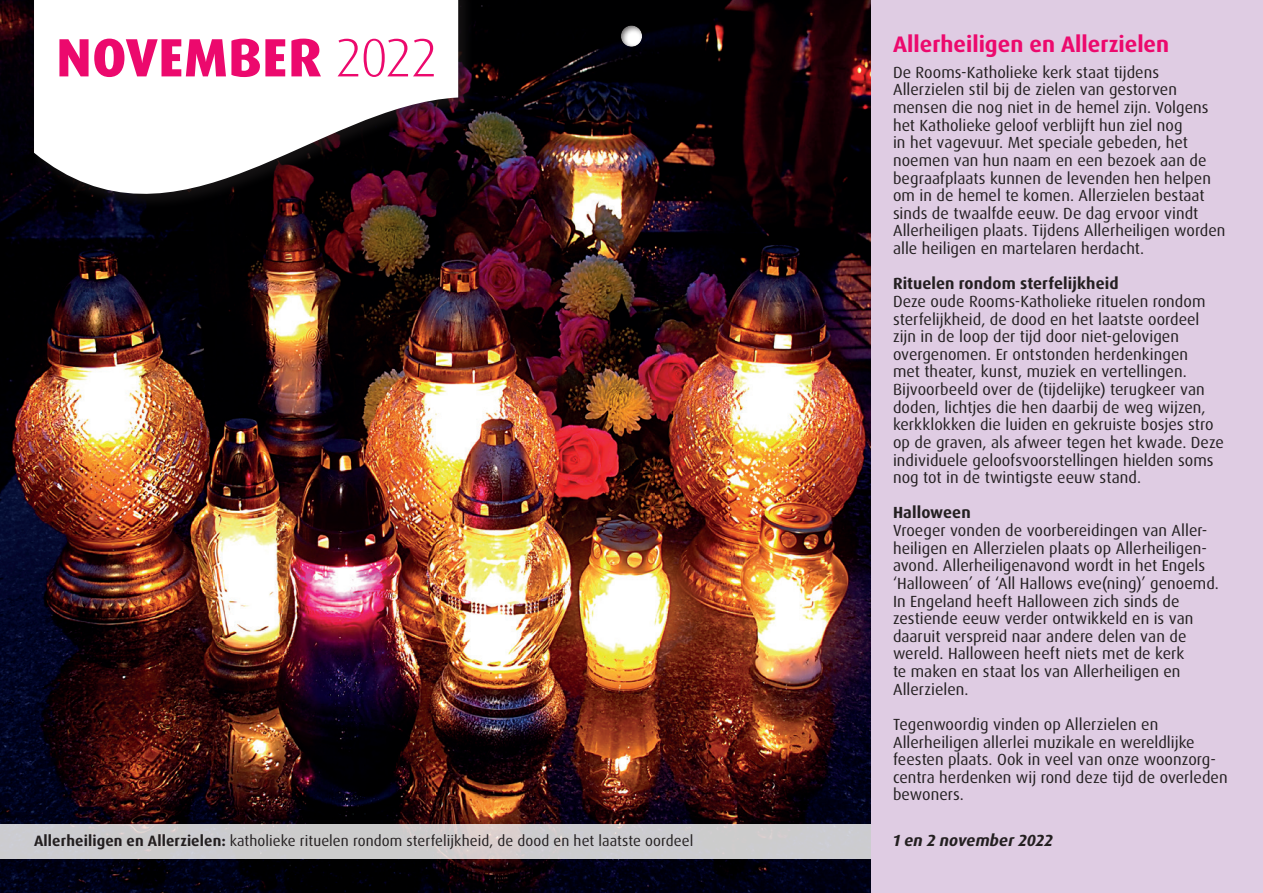
<style>
.page{position:relative;width:1263px;height:893px;background:#fff}
.page>*{position:absolute;margin:0;border:0;box-sizing:border-box;transform-origin:0 0}
.t1{font:800 54px "Dax Pro";letter-spacing:.01em;color:#ec096d}
.t2{font:700 22.5px "Dax Pro";color:#ec096d}
.t3{font:16.2px/17.5px "Dax Pro";color:#231f20}
.t4{font:700 16.2px "Dax Pro";letter-spacing:.005em;color:#231f20}
.t5{font:italic 700 16.2px "Dax Pro";letter-spacing:.005em;color:#231f20}
.t6{font:15px "Dax Pro";letter-spacing:.005em;color:#231f20}
.s1{font-weight:300}
.s2{font-weight:700}
</style>
<div class="page">
<img style="left:0;top:0;width:872px;height:893px">
<div style="left:0;top:825px;width:1263px;height:34px;background:#ccccce"></div>
<div style="left:872px;top:0;width:391px;height:893px;background:#dfcce3"></div>
<div style="left:31px;top:0;width:443px;height:210px;background:#231f20;opacity:.55"></div>
<svg style="left:34px;top:0;width:424px;height:268px"></svg>
<div style="left:621px;top:24px;width:23px;height:24px;background:#231f20;opacity:.75"></div>
<h1 class="t1" style="left:56px;top:23px;width:382px">NOVEMBER <span class="s1">2022</span></h1>
<p class="t6" style="left:34px;top:831px;width:661px"><span class="s2">Allerheiligen en Allerzielen:</span> katholieke rituelen rondom sterfelijkheid, de dood en het laatste oordeel</p>
<h2 class="t2" style="left:893px;top:29px;width:278px">Allerheiligen en Allerzielen</h2>
<p class="t3" style="left:893px;top:63px;width:334px">De Rooms-Katholieke kerk staat tijdens Allerzielen stil bij de zielen van gestorven mensen die nog niet in de hemel zijn. Volgens het Katholieke geloof verblijft hun ziel nog<br>in het vagevuur. Met speciale gebeden, het noemen van hun naam en een bezoek aan de begraafplaats kunnen de levenden hen helpen om in de hemel te komen. Allerzielen bestaat sinds de twaalfde eeuw. De dag ervoor vindt Allerheiligen plaats. Tijdens Allerheiligen worden alle heiligen en martelaren herdacht.</p>
<p class="t4" style="left:893px;top:273px;width:227px">Rituelen rondom sterfelijkheid</p>
<p class="t3" style="left:893px;top:293px;width:332px">Deze oude Rooms-Katholieke rituelen rondom sterfelijkheid, de dood en het laatste oordeel zijn in de loop der tijd door niet-gelovigen overgenomen. Er ontstonden herdenkingen<br>met theater, kunst, muziek en vertellingen.<br>Bijvoorbeeld over de (tijdelijke) terugkeer van doden, lichtjes die hen daarbij de weg wijzen, kerkklokken die luiden en gekruiste bosjes stro op de graven, als afweer tegen het kwade. Deze individuele geloofsvoorstellingen hielden soms nog tot in de twintigste eeuw stand.</p>
<p class="t4" style="left:893px;top:502px;width:79px">Halloween</p>
<p class="t3" style="left:893px;top:522px;width:327px">Vroeger vonden de voorbereidingen van Aller&shy;heiligen en Allerzielen plaats op Allerheiligen&shy;avond. Allerheiligenavond wordt in het Engels ‘Halloween’ of ‘All Hallows eve(ning)’ genoemd.<br>In Engeland heeft Halloween zich sinds de zestiende eeuw verder ontwikkeld en is van daaruit verspreid naar andere delen van de wereld. Halloween heeft niets met de kerk<br>te maken en staat los van Allerheiligen en Allerzielen.</p>
<p class="t3" style="left:893px;top:716px;width:336px">Tegenwoordig vinden op Allerzielen en Allerheiligen allerlei muzikale en wereldlijke feesten plaats. Ook in veel van onze woonzorg&shy;centra herdenken wij rond deze tijd de overleden bewoners.</p>
<p class="t5" style="left:893px;top:830px;width:161px">1 en 2 november 2022</p>
</div>
